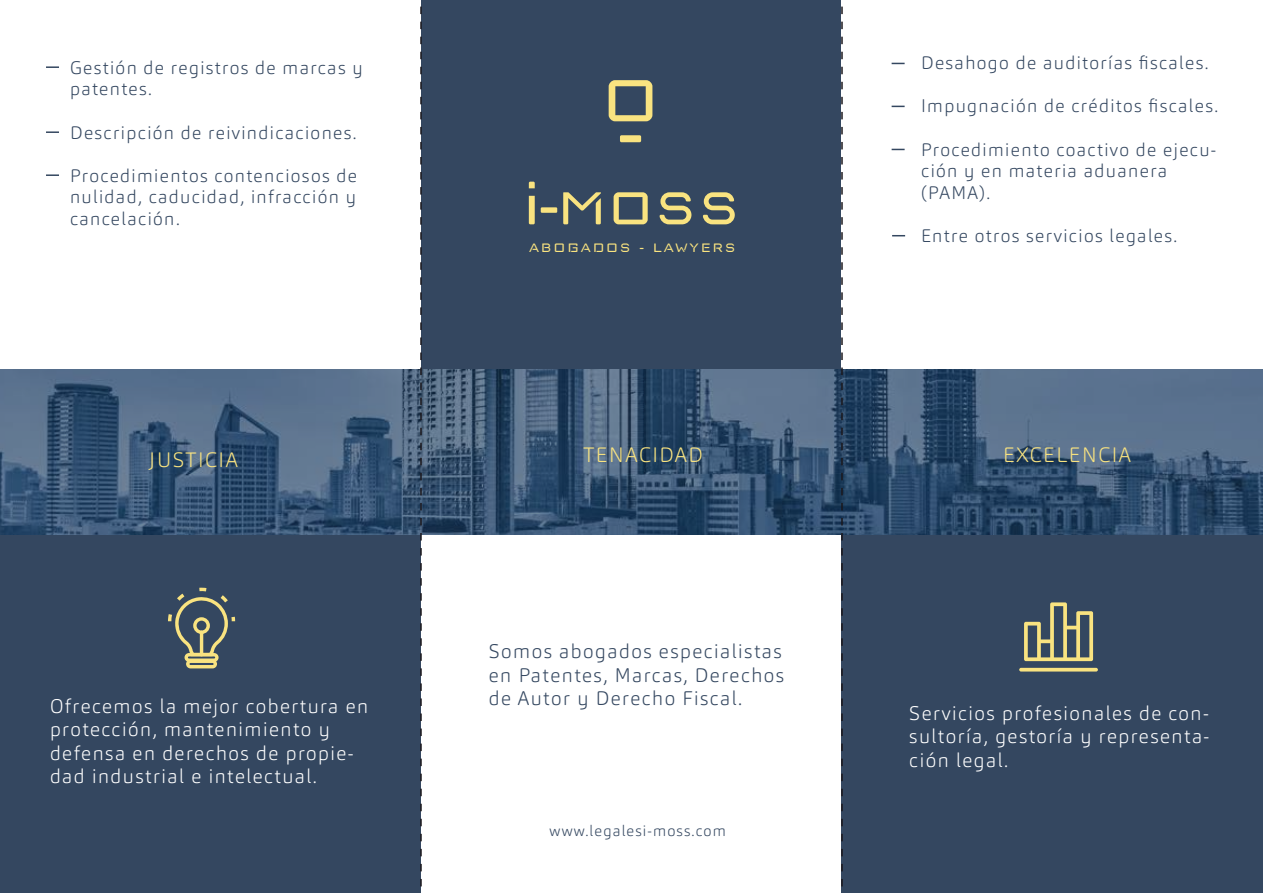
<style>
.page{position:relative;width:1263px;height:893px;background:#fff}
.page>*{position:absolute;margin:0;border:0;box-sizing:border-box;transform-origin:0 0}
.t1{font:200 20.55px "Carnas";letter-spacing:.075em;color:#f9e380}
.t2{font:200 19.5px/23.4px "Carnas";letter-spacing:.075em;color:#fff;text-align:justify}
.t3{font:200 19.5px/23.4px "Carnas";letter-spacing:.075em;color:#344760;text-align:justify}
.t4{font:200 18px/21.6px "Carnas";letter-spacing:.075em;color:#344760}
.t5{font:16.5px "neo latina";letter-spacing:.075em;color:#f9e380}
.t6{font:200 15px "Carnas";letter-spacing:.075em;color:#344760}
</style>
<div class="page">
<div style="left:422px;top:0;width:419px;height:370px;background:#344760"></div>
<div style="left:0;top:535px;width:421px;height:358px;background:#344760"></div>
<div style="left:841px;top:535px;width:422px;height:358px;background:#344760"></div>
<svg style="left:0;top:370px;width:1263px;height:165px;background:#3f5a78"></svg>
<div style="left:541px;top:207px;width:16px;height:6px;background:#f9e380"></div>
<svg style="left:529px;top:196px;width:6px;height:28px"></svg>
<svg style="left:529px;top:182px;width:6px;height:6px"></svg>
<svg style="left:563px;top:192px;width:38px;height:32px"></svg>
<svg style="left:614px;top:192px;width:34px;height:32px"></svg>
<svg style="left:659px;top:192px;width:32px;height:32px"></svg>
<svg style="left:703px;top:192px;width:32px;height:32px"></svg>
<div style="left:620px;top:135px;width:21px;height:7px;background:#f9e380;border-radius:2px"></div>
<svg style="left:609px;top:80px;width:43px;height:41px"></svg>
<hr style="left:1019px;top:668px;width:79px;height:3px;background:#f9e380;border-radius:2px">
<svg style="left:1024px;top:602px;width:69px;height:59px"></svg>
<svg style="left:168px;top:588px;width:67px;height:80px"></svg>
<svg style="left:892px;top:63px;width:13px;height:1px"></svg>
<svg style="left:892px;top:106px;width:13px;height:1px"></svg>
<svg style="left:892px;top:149px;width:13px;height:1px"></svg>
<svg style="left:892px;top:235px;width:13px;height:1px"></svg>
<svg style="left:46px;top:66px;width:13px;height:2px"></svg>
<svg style="left:46px;top:131px;width:13px;height:2px"></svg>
<svg style="left:46px;top:174px;width:13px;height:2px"></svg>
<svg style="left:420px;top:0;width:2px;height:887px"></svg>
<svg style="left:841px;top:6px;width:2px;height:881px"></svg>
<p class="t4" style="left:70px;top:57px;width:294px">Gestión de registros de marcas y patentes.</p>
<p class="t4" style="left:70px;top:121px;width:288px">Descripción de reivindicaciones.</p>
<p class="t4" style="left:70px;top:165px;width:288px;text-align:justify">Procedimientos contenciosos de nulidad, caducidad, infracción y cancelación.</p>
<p class="t5" style="left:529px;top:239px;width:209px">ABOGADOS - LAWYERS</p>
<p class="t4" style="left:921px;top:52px;width:289px">Desahogo de auditorías fiscales.</p>
<p class="t4" style="left:921px;top:95px;width:299px">Impugnación de créditos fiscales.</p>
<p class="t4" style="left:921px;top:138px;width:297px">Procedimiento coactivo de ejecu&shy;ción y en materia aduanera (PAMA).</p>
<p class="t4" style="left:921px;top:225px;width:258px">Entre otros servicios legales.</p>
<p class="t1" style="left:149px;top:447px;width:90px">JUSTICIA</p>
<p class="t1" style="left:583px;top:442px;width:121px">TENACIDAD</p>
<p class="t1" style="left:1003px;top:442px;width:129px">EXCELENCIA</p>
<p class="t2" style="left:50px;top:694px;width:320px;text-align:left">Ofrecemos la mejor cobertura en protección, mantenimiento y defensa en derechos de propie&shy;dad industrial e intelectual.</p>
<p class="t3" style="left:489px;top:640px;width:297px">Somos abogados especialistas en Patentes, Marcas, Derechos de Autor y Derecho Fiscal.</p>
<p class="t6" style="left:550px;top:821px;width:178px">www.legalesi-moss.com</p>
<p class="t2" style="left:909px;top:701px;width:302px">Servicios profesionales de con&shy;sultoría, gestoría y representa&shy;ción legal.</p>
</div>
